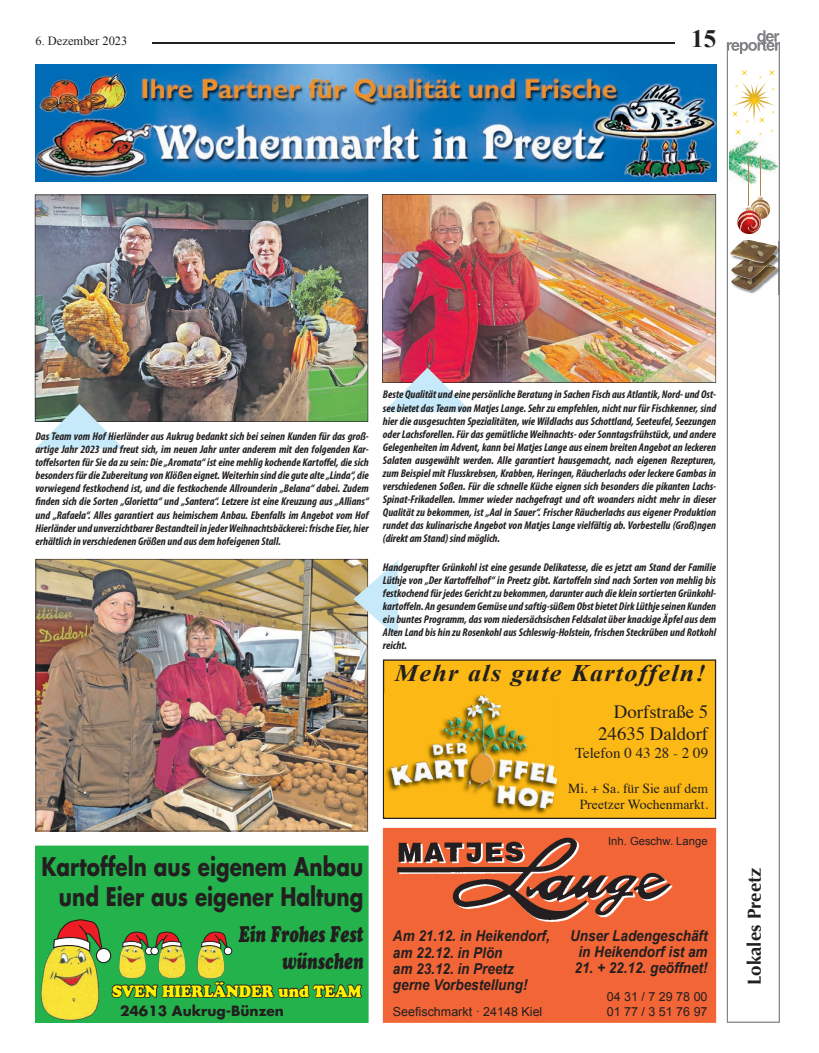
<style>
.page{position:relative;width:819px;height:1053px;background:#fff}
.page>*{position:absolute;margin:0;border:0;box-sizing:border-box;transform-origin:0 0}
.t1{font:700 25px/30px "Futura Std";color:#231f20;text-align:right;scale:.8 1}
.t2{font:700 25px "Times New Roman";color:#231f20}
.t3{font:italic 700 23.75px "Times New Roman";letter-spacing:.05em;color:#231f20;scale:1.1 1}
.t4{font:italic 22.5px/27px "Cooper Black Std";color:#231f20;text-align:right;scale:.7 1}
.t5{font:18.75px/22.5px "Times";color:#231f20;text-align:right}
.t6{font:700 18.75px "Optima";color:#231f20}
.t7{font:16.25px "Cooper Black Std";color:#fff101;scale:.9 1}
.t8{font:italic 700 15px/16.2px "Arial";color:#231f20;scale:.9 1}
.t9{font:15px "Times";color:#231f20}
.t10{font:13.75px/16.5px "Times";color:#231f20;text-align:right}
.t11{font:700 13.75px "Futura Std";color:#231f20}
.t12{font:12.5px/15px "Arial";color:#231f20}
.t13{font:12.5px "Times New Roman";color:#231f20}
.t14{font:italic 700 condensed 11.25px/13px "Myriad Pro";color:#231f20;text-align:justify}
.t15{font:11.25px "Arial";color:#231f20}
</style>
<div class="page">
<hr style="left:152px;top:43px;width:523px;height:1px;background:#231f20">
<svg style="left:726px;top:54px;width:53px;height:968px"></svg>
<svg style="left:726px;top:30px;width:54px;height:24px"></svg>
<img style="left:732px;top:283px;width:33px;height:11px">
<img style="left:731px;top:280px;width:29px;height:10px">
<svg style="left:730px;top:70px;width:47px;height:53px"></svg>
<svg style="left:735px;top:129px;width:6px;height:6px"></svg>
<svg style="left:758px;top:132px;width:4px;height:3px"></svg>
<img style="left:732px;top:279px;width:33px;height:4px">
<img style="left:731px;top:267px;width:34px;height:12px">
<svg style="left:732px;top:263px;width:8px;height:17px"></svg>
<svg style="left:765px;top:241px;width:15px;height:53px"></svg>
<img style="left:734px;top:263px;width:42px;height:4px">
<img style="left:730px;top:240px;width:47px;height:23px">
<img style="left:729px;top:135px;width:48px;height:60px">
<hr style="left:760px;top:157px;width:1px;height:39px;background:#b4854b">
<img style="left:763px;top:199px;width:7px;height:20px">
<img style="left:763px;top:202px;width:7px;height:14px">
<hr style="left:748px;top:157px;width:1px;height:49px;background:#b4854b">
<img style="left:737px;top:210px;width:24px;height:24px">
<img style="left:737px;top:213px;width:23px;height:18px">
<svg style="left:745px;top:195px;width:18px;height:25px"></svg>
<svg style="left:740px;top:227px;width:9px;height:4px"></svg>
<div style="left:383px;top:828px;width:332px;height:194px;background:#f26537"></div>
<div style="left:383px;top:827px;width:333px;height:195px;border:1px solid #f26537"></div>
<img style="left:397px;top:837px;width:276px;height:85px">
<svg style="left:37px;top:847px;width:329px;height:173px;background:#40b648"></svg>
<div style="left:35px;top:845px;width:333px;height:177px;border:1px solid #23b24b"></div>
<img style="left:52px;top:930px;width:1px;height:21px">
<svg style="left:96px;top:948px;width:15px;height:14px"></svg>
<div style="left:96px;top:947px;width:15px;height:16px;border:1px solid #231f20;border-radius:50%"></div>
<svg style="left:53px;top:919px;width:52px;height:44px;background:#a38f56"></svg>
<svg style="left:111px;top:886px;width:252px;height:136px;background:#34a848"></svg>
<div style="left:383px;top:660px;width:332px;height:158px;background:#fcb814"></div>
<div style="left:383px;top:659px;width:333px;height:160px;border:1px solid #231f20"></div>
<img style="left:384px;top:693px;width:174px;height:122px">
<img style="left:466px;top:695px;width:18px;height:44px">
<img style="left:35px;top:65px;width:681px;height:117px">
<img style="left:382px;top:194px;width:334px;height:189px">
<img style="left:36px;top:559px;width:332px;height:272px">
<img style="left:35px;top:195px;width:333px;height:227px">
<svg style="left:383px;top:367px;width:89px;height:45px"></svg>
<svg style="left:35px;top:404px;width:89px;height:44px"></svg>
<svg style="left:353px;top:560px;width:45px;height:78px"></svg>
<p class="t13" style="left:35px;top:32px;width:93px">6. Dezember 2023</p>
<p class="t2" style="left:691px;top:21px;width:26px">15</p>
<p class="t14" style="left:35px;top:430px;width:335px">Das Team vom Hof Hierländer aus Aukrug bedankt sich bei seinen Kunden für das groß&shy;artige Jahr 2023 und freut sich, im neuen Jahr unter anderem mit den folgenden Kar&shy;toffelsorten für Sie da zu sein: Die „Aromata“ ist eine mehlig kochende Kartoffel, die sich besonders für die Zubereitung von Klößen eignet. Weiterhin sind die gute alte „Linda“, die vorwiegend festkochend ist, und die festkochende Allrounderin „Belana“ dabei. Zudem finden sich die Sorten „Glorietta“ und „Santera“. Letzere ist eine Kreuzung aus „Allians“ und „Rafaela“. Alles garantiert aus heimischem Anbau. Ebenfalls im Angebot vom Hof Hierländer und unverzichtbarer Bestandteil in jeder Weihnachtsbäckerei: frische Eier, hier erhältlich in verschiedenen Größen und aus dem hofeigenen Stall.</p>
<p class="t1" style="left:41px;top:850px;width:404px">Kartoffeln aus eigenem Anbau und Eier aus eigener Haltung</p>
<p class="t4" style="left:238px;top:920px;width:180px">Ein Frohes Fest wünschen</p>
<p class="t7" style="left:112px;top:981px;width:278px">SVEN HIERLÄNDER und TEAM</p>
<p class="t11" style="left:120px;top:1001px;width:165px">24613 Aukrug-Bünzen</p>
<p class="t14" style="left:383px;top:388px;width:335px">Beste Qualität und eine persönliche Beratung in Sachen Fisch aus Atlantik, Nord- und Ost&shy;see bietet das Team von Matjes Lange. Sehr zu empfehlen, nicht nur für Fischkenner, sind hier die ausgesuchten Spezialitäten, wie Wildlachs aus Schottland, Seeteufel, Seezungen oder Lachsforellen. Für das gemütliche Weihnachts- oder Sonntagsfrühstück, und andere Gelegenheiten im Advent, kann bei Matjes Lange aus einem breiten Angebot an leckeren Salaten ausgewählt werden. Alle garantiert hausgemacht, nach eigenen Rezepturen, zum Beispiel mit Flusskrebsen, Krabben, Heringen, Räucherlachs oder leckere Gambas in verschiedenen Soßen. Für die schnelle Küche eignen sich besonders die pikanten Lachs-Spinat-Frikadellen. Immer wieder nachgefragt und oft woanders nicht mehr in dieser Qualität zu bekommen, ist „Aal in Sauer“. Frischer Räucherlachs aus eigener Produktion rundet das kulinarische Angebot von Matjes Lange vielfältig ab. Vorbestellu (Groß)ngen (direkt am Stand) sind möglich.</p>
<p class="t14" style="left:383px;top:561px;width:335px">Handgerupfter Grünkohl ist eine gesunde Delikatesse, die es jetzt am Stand der Familie Lüthje von „Der Kartoffelhof“ in Preetz gibt. Kartoffeln sind nach Sorten von mehlig bis festkochend für jedes Gericht zu bekommen, darunter auch die klein sortierten Grünkohl&shy;kartoffeln. An gesundem Gemüse und saftig-süßem Obst bietet Dirk Lüthje seinen Kunden ein buntes Programm, das vom niedersächsischen Feldsalat über knackige Äpfel aus dem Alten Land bis hin zu Rosenkohl aus Schleswig-Holstein, frischen Steckrüben und Rotkohl reicht.</p>
<p class="t3" style="left:395px;top:656px;width:284px">Mehr als gute Kartoffeln!</p>
<p class="t5" style="left:598px;top:698px;width:111px">Dorfstraße 5<br>24635 Daldorf</p>
<p class="t9" style="left:575px;top:739px;width:135px">Telefon 0 43 28 - 2 09</p>
<p class="t10" style="left:568px;top:778px;width:141px">Mi. + Sa. für Sie auf dem<br>Preetzer Wochenmarkt.</p>
<p class="t15" style="left:608px;top:833px;width:101px">Inh. Geschw. Lange</p>
<p class="t8" style="left:393px;top:928px;width:176px">Am 21.12. in Heikendorf, am 22.12. in Plön<br>am 23.12. in Preetz gerne Vorbestellung!</p>
<p class="t12" style="left:393px;top:1003px;width:151px">Seefischmarkt · 24148 Kiel</p>
<p class="t8" style="left:570px;top:927px;width:154px;text-align:center">Unser Ladengeschäft in Heikendorf ist am</p>
<p class="t8" style="left:574px;top:960px;width:149px">21. + 22.12. geöffnet!</p>
<p class="t12" style="left:606px;top:988px;width:102px">04 31 / 7 29 78 00<br>01 77 / 3 51 76 97</p>
<p class="t6" style="left:743px;top:985px;width:119px;rotate:-90deg">Lokales Preetz</p>
</div>
